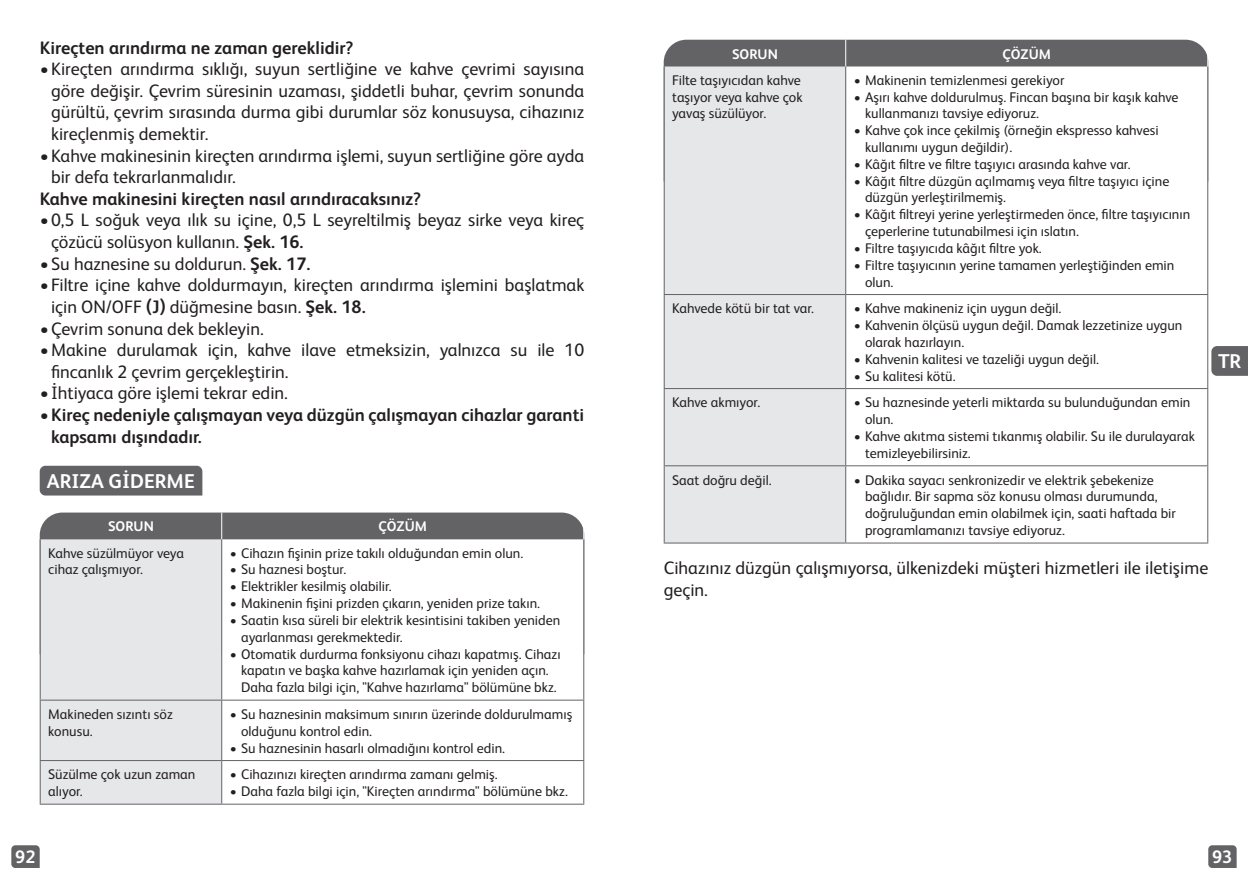
<style>
.page{position:relative;width:1248px;height:885px;background:#fff}
.page>*{position:absolute;margin:0;border:0;box-sizing:border-box;transform-origin:0 0}
.t1{font:700 20px "FS Albert Pro";color:#fff}
.t2{font:700 20px "FS Albert";color:#fff}
.t3{font:18px/21.6px "FS Albert Pro";color:#231f20}
.t4{font:700 18px/21.6px "FS Albert Pro";color:#231f20}
.t5{font:700 18px "FS Albert";color:#fff}
.t6{font:14px/16.8px "FS Albert Pro";color:#231f20}
.t7{font:700 14px "FS Albert Pro";color:#fff}
.s1{font-weight:700}
.s2{font-weight:400}
</style>
<div class="page">
<svg style="left:1208px;top:845px;width:28px;height:22px"></svg>
<svg style="left:11px;top:845px;width:29px;height:22px"></svg>
<svg style="left:1211px;top:346px;width:36px;height:30px"></svg>
<div style="left:40px;top:512px;width:543px;height:27px;background:#636366"></div>
<div style="left:41px;top:539px;width:180px;height:264px;background:#e6e7e9"></div>
<svg style="left:222px;top:539px;width:361px;height:264px"></svg>
<hr style="left:583px;top:539px;width:1px;height:160px;background:#636366">
<hr style="left:583px;top:761px;width:1px;height:42px;background:#636366">
<hr style="left:222px;top:803px;width:362px;height:1px;background:#636366">
<hr style="left:222px;top:699px;width:362px;height:1px;background:#636366">
<hr style="left:583px;top:700px;width:1px;height:60px;background:#636366">
<hr style="left:222px;top:760px;width:362px;height:1px;background:#636366">
<svg style="left:221px;top:512px;width:1px;height:27px"></svg>
<hr style="left:40px;top:539px;width:1px;height:160px;background:#636366">
<hr style="left:40px;top:700px;width:1px;height:60px;background:#636366">
<hr style="left:40px;top:761px;width:1px;height:42px;background:#636366">
<hr style="left:221px;top:539px;width:1px;height:160px;background:#636366">
<hr style="left:221px;top:700px;width:1px;height:60px;background:#636366">
<hr style="left:221px;top:761px;width:1px;height:42px;background:#636366">
<hr style="left:40px;top:699px;width:182px;height:1px;background:#636366">
<hr style="left:40px;top:760px;width:182px;height:1px;background:#636366">
<hr style="left:40px;top:803px;width:182px;height:1px;background:#636366">
<div style="left:40px;top:465px;width:162px;height:30px;background:#636366"></div>
<div style="left:663px;top:40px;width:544px;height:26px;background:#636366"></div>
<div style="left:664px;top:66px;width:181px;height:476px;background:#e6e7e9"></div>
<svg style="left:846px;top:66px;width:361px;height:476px"></svg>
<hr style="left:1207px;top:66px;width:1px;height:228px;background:#636366">
<hr style="left:1207px;top:295px;width:1px;height:93px;background:#636366">
<hr style="left:1207px;top:466px;width:1px;height:76px;background:#636366">
<hr style="left:845px;top:542px;width:363px;height:1px;background:#636366">
<hr style="left:845px;top:294px;width:363px;height:1px;background:#636366">
<hr style="left:845px;top:388px;width:363px;height:1px;background:#636366">
<hr style="left:1207px;top:389px;width:1px;height:76px;background:#636366">
<hr style="left:845px;top:465px;width:363px;height:1px;background:#636366">
<svg style="left:845px;top:40px;width:1px;height:26px"></svg>
<hr style="left:663px;top:66px;width:1px;height:228px;background:#636366">
<hr style="left:663px;top:295px;width:1px;height:93px;background:#636366">
<hr style="left:663px;top:389px;width:1px;height:76px;background:#636366">
<hr style="left:663px;top:466px;width:1px;height:76px;background:#636366">
<hr style="left:845px;top:295px;width:1px;height:93px;background:#636366">
<hr style="left:845px;top:389px;width:1px;height:76px;background:#636366">
<hr style="left:845px;top:466px;width:1px;height:76px;background:#636366">
<hr style="left:845px;top:66px;width:1px;height:228px;background:#636366">
<hr style="left:663px;top:294px;width:182px;height:1px;background:#636366">
<hr style="left:663px;top:388px;width:182px;height:1px;background:#636366">
<hr style="left:663px;top:465px;width:182px;height:1px;background:#636366">
<hr style="left:663px;top:542px;width:182px;height:1px;background:#636366">
<p class="t4" style="left:40px;top:36px;width:315px">Kireçten arındırma ne zaman gereklidir?</p>
<p class="t3" style="left:51px;top:57px;width:534px;text-align:justify;text-indent:-11px">•Kireçten arındırma sıklığı, suyun sertliğine ve kahve çevrimi sayısına göre değişir. Çevrim süresinin uzaması, şiddetli buhar, çevrim sonunda gürültü, çevrim sırasında durma gibi durumlar söz konusuysa, cihazınız kireçlenmiş demektir.</p>
<p class="t3" style="left:51px;top:143px;width:534px;text-indent:-11px">•Kahve makinesinin kireçten arındırma işlemi, suyun sertliğine göre ayda bir defa tekrarlanmalıdır.</p>
<p class="t4" style="left:40px;top:187px;width:383px">Kahve makinesini kireçten nasıl arındıracaksınız?</p>
<p class="t3" style="left:51px;top:208px;width:534px;text-indent:-11px">•0,5 L soğuk veya ılık su içine, 0,5 L seyreltilmiş beyaz sirke veya kireç çözücü solüsyon kullanın. <span class="s1">Şek. 16.</span></p>
<p class="t3" style="left:40px;top:251px;width:272px">•Su haznesine su doldurun. <span class="s1">Şek. 17.</span></p>
<p class="t3" style="left:51px;top:273px;width:534px;text-indent:-11px">•Filtre içine kahve doldurmayın, kireçten arındırma işlemini başlatmak için ON/OFF <span class="s1">(J)</span> düğmesine basın. <span class="s1">Şek. 18.</span></p>
<p class="t3" style="left:40px;top:316px;width:225px">•Çevrim sonuna dek bekleyin.</p>
<p class="t3" style="left:51px;top:338px;width:534px;text-indent:-11px">•Makine durulamak için, kahve ilave etmeksizin, yalnızca su ile 10 fincanlık 2 çevrim gerçekleştirin.</p>
<p class="t3" style="left:40px;top:381px;width:250px">•İhtiyaca göre işlemi tekrar edin.</p>
<p class="t4" style="left:51px;top:403px;width:534px;text-indent:-11px"><span class="s2">•</span>Kireç nedeniyle çalışmayan veya düzgün çalışmayan cihazlar garanti kapsamı dışındadır.</p>
<h1 class="t1" style="left:47px;top:467px;width:150px">ARIZA GİDERME</h1>
<p class="t7" style="left:108px;top:516px;width:47px">SORUN</p>
<p class="t7" style="left:378px;top:516px;width:50px">ÇÖZÜM</p>
<p class="t6" style="left:48px;top:543px;width:137px">Kahve süzülmüyor veya cihaz çalışmıyor.</p>
<p class="t6" style="left:230px;top:543px;width:295px">• Cihazın fişinin prize takılı olduğundan emin olun.</p>
<p class="t6" style="left:230px;top:560px;width:118px">• Su haznesi boştur.</p>
<p class="t6" style="left:230px;top:577px;width:164px">• Elektrikler kesilmiş olabilir.</p>
<p class="t6" style="left:230px;top:593px;width:312px">• Makinenin fişini prizden çıkarın, yeniden prize takın.</p>
<p class="t6" style="left:241px;top:610px;width:321px;text-indent:-11px">• Saatin kısa süreli bir elektrik kesintisini takiben yeniden ayarlanması gerekmektedir.</p>
<p class="t6" style="left:230px;top:644px;width:332px;text-align:center">• Otomatik durdurma fonksiyonu cihazı kapatmış. Cihazı kapatın ve başka kahve hazırlamak için yeniden açın.<br>Daha fazla bilgi için, "Kahve hazırlama" bölümüne bkz.</p>
<p class="t6" style="left:48px;top:704px;width:126px">Makineden sızıntı söz konusu.</p>
<p class="t6" style="left:241px;top:704px;width:333px;text-indent:-11px">• Su haznesinin maksimum sınırın üzerinde doldurulmamış olduğunu kontrol edin.</p>
<p class="t6" style="left:230px;top:738px;width:277px">• Su haznesinin hasarlı olmadığını kontrol edin.</p>
<p class="t6" style="left:48px;top:765px;width:149px">Süzülme çok uzun zaman alıyor.</p>
<p class="t6" style="left:230px;top:765px;width:269px">• Cihazınızı kireçten arındırma zamanı gelmiş.</p>
<p class="t6" style="left:230px;top:781px;width:339px">• Daha fazla bilgi için, "Kireçten arındırma" bölümüne bkz.</p>
<p class="t7" style="left:732px;top:44px;width:47px">SORUN</p>
<p class="t7" style="left:1002px;top:44px;width:50px">ÇÖZÜM</p>
<p class="t6" style="left:672px;top:71px;width:132px;text-align:justify">Filte taşıyıcıdan kahve taşıyor veya kahve çok yavaş süzülüyor.</p>
<p class="t6" style="left:853px;top:71px;width:212px">• Makinenin temizlenmesi gerekiyor</p>
<p class="t6" style="left:865px;top:87px;width:315px;text-indent:-11px">• Aşırı kahve doldurulmuş. Fincan başına bir kaşık kahve kullanmanızı tavsiye ediyoruz.</p>
<p class="t6" style="left:865px;top:121px;width:295px;text-indent:-11px">• Kahve çok ince çekilmiş (örneğin ekspresso kahvesi kullanımı uygun değildir).</p>
<p class="t6" style="left:853px;top:155px;width:278px">• Kâğıt filtre ve filtre taşıyıcı arasında kahve var.</p>
<p class="t6" style="left:865px;top:171px;width:306px;text-indent:-11px">• Kâğıt filtre düzgün açılmamış veya filtre taşıyıcı içine düzgün yerleştirilmemiş.</p>
<p class="t6" style="left:865px;top:205px;width:327px;text-indent:-11px">• Kâğıt filtreyi yerine yerleştirmeden önce, filtre taşıyıcının çeperlerine tutunabilmesi için ıslatın.</p>
<p class="t6" style="left:853px;top:239px;width:189px">• Filtre taşıyıcıda kâğıt filtre yok.</p>
<p class="t6" style="left:865px;top:255px;width:311px;text-indent:-11px">• Filtre taşıyıcının yerine tamamen yerleştiğinden emin olun.</p>
<p class="t6" style="left:672px;top:299px;width:143px">Kahvede kötü bir tat var.</p>
<p class="t6" style="left:853px;top:299px;width:209px">• Kahve makineniz için uygun değil.</p>
<p class="t6" style="left:865px;top:316px;width:319px;text-indent:-11px">• Kahvenin ölçüsü uygun değil. Damak lezzetinize uygun olarak hazırlayın.</p>
<p class="t6" style="left:853px;top:349px;width:247px">• Kahvenin kalitesi ve tazeliği uygun değil.</p>
<p class="t6" style="left:853px;top:366px;width:103px">• Su kalitesi kötü.</p>
<p class="t6" style="left:672px;top:393px;width:89px">Kahve akmıyor.</p>
<p class="t6" style="left:865px;top:393px;width:327px;text-indent:-11px">• Su haznesinde yeterli miktarda su bulunduğundan emin olun.</p>
<p class="t6" style="left:865px;top:426px;width:331px;text-indent:-11px">• Kahve akıtma sistemi tıkanmış olabilir. Su ile durulayarak temizleyebilirsiniz.</p>
<p class="t6" style="left:672px;top:470px;width:101px">Saat doğru değil.</p>
<p class="t6" style="left:865px;top:470px;width:312px;text-indent:-11px">• Dakika sayacı senkronizedir ve elektrik şebekenize bağlıdır. Bir sapma söz konusu olması durumunda, doğruluğundan emin olabilmek için, saati haftada bir programlamanızı tavsiye ediyoruz.</p>
<p class="t3" style="left:663px;top:556px;width:546px">Cihazınız düzgün çalışmıyorsa, ülkenizdeki müşteri hizmetleri ile iletişime geçin.</p>
<h1 class="t2" style="left:1217px;top:347px;width:25px">TR</h1>
<p class="t5" style="left:15px;top:844px;width:22px">92</p>
<p class="t5" style="left:1211px;top:844px;width:22px">93</p>
</div>
